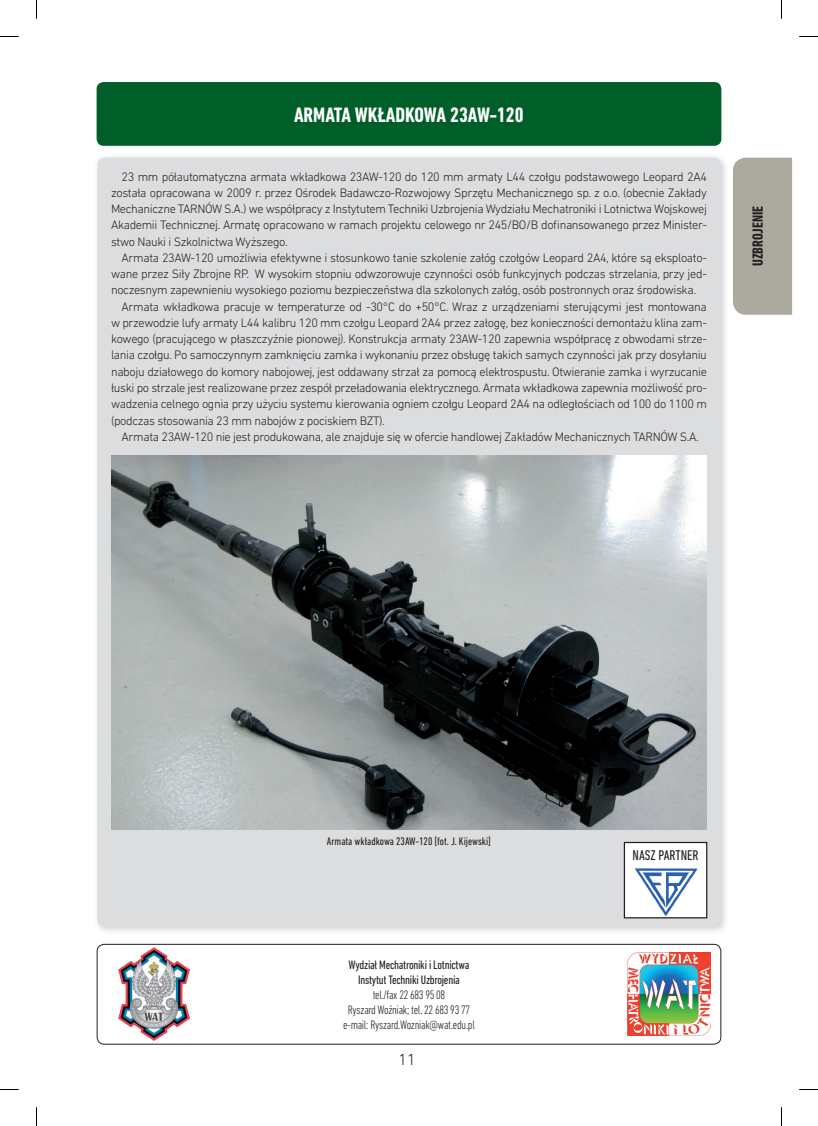
<style>
.page{position:relative;width:818px;height:1126px;background:#fff}
.page>*{position:absolute;margin:0;border:0;box-sizing:border-box;transform-origin:0 0}
._01_tytul_glowny{font:700 condensed 21.25px "DIN Next LT Pro";color:#fff}
.t1{font:300 16.25px "DIN Next LT Pro";color:#231f20}
.t2{font:700 condensed 15px "DIN Next LT Pro";color:#231f20}
.lead{font:condensed 14.38px "DIN Next LT Pro";color:#231f20}
.TXT{font:300 12.5px/16.2px "DIN Next LT Pro";letter-spacing:-.03em;color:#231f20;text-align:justify}
.t3{font:300 condensed 12.5px/15px "DIN Next LT Pro";letter-spacing:-.02em;color:#231f20;text-align:center}
.foto_center{font:condensed 11.25px "DIN Next LT Pro";color:#231f20}
.s1{font-weight:400}
</style>
<div class="page">
<div style="left:93px;top:153px;width:636px;height:782px;background:#231f20;opacity:.21"></div>
<div style="left:97px;top:158px;width:623px;height:768px;background:#dcdddf;border-radius:7px"></div>
<div style="left:97px;top:943px;width:623px;height:101px;border:1px solid #231f20;border-radius:7px"></div>
<img style="left:118px;top:947px;width:72px;height:93px">
<div style="left:733px;top:158px;width:58px;height:157px;background:#acaa9e"></div>
<div style="left:96px;top:82px;width:625px;height:64px;background:#005f29;border-radius:7px"></div>
<img style="left:627px;top:952px;width:82px;height:82px">
<img style="left:111px;top:455px;width:595px;height:374px">
<div style="left:624px;top:842px;width:82px;height:75px;background:#fff"></div>
<img style="left:635px;top:868px;width:63px;height:48px">
<div style="left:623px;top:841px;width:84px;height:77px;border:1px solid #231f20"></div>
<svg style="left:0;top:36px;width:19px;height:1px"></svg>
<svg style="left:799px;top:36px;width:18px;height:1px"></svg>
<svg style="left:0;top:1089px;width:19px;height:1px"></svg>
<svg style="left:799px;top:1089px;width:18px;height:1px"></svg>
<svg style="left:36px;top:0;width:1px;height:19px"></svg>
<svg style="left:36px;top:1107px;width:1px;height:18px"></svg>
<p class="_01_tytul_glowny" style="left:294px;top:103px;width:231px">ARMATA WKŁADKOWA 23AW-120</p>
<p class="TXT" style="left:111px;top:168px;width:597px;text-indent:11px">23 mm półautomatyczna armata wkładkowa 23AW-120 do 120 mm armaty L44 czołgu podstawowego Leopard 2A4 została opracowana w 2009 r. przez Ośrodek Badawczo-Rozwojowy Sprzętu Mechanicznego sp. z o.o. (obecnie Zakłady Mechaniczne TARNÓW S.A.) we współpracy z Instytutem Techniki Uzbrojenia Wydziału Mechatroniki i Lotnictwa Wojskowej Akademii Technicznej. Armatę opracowano w ramach projektu celowego nr 245/BO/B dofinansowanego przez Minister&shy;stwo Nauki i Szkolnictwa Wyższego.</p>
<p class="TXT" style="left:111px;top:249px;width:597px;text-indent:11px">Armata 23AW-120 umożliwia efektywne i stosunkowo tanie szkolenie załóg czołgów Leopard 2A4, które są eksploato&shy;wane przez Siły Zbrojne RP. W wysokim stopniu odwzorowuje czynności osób funkcyjnych podczas strzelania, przy jed&shy;noczesnym zapewnieniu wysokiego poziomu bezpieczeństwa dla szkolonych załóg, osób postronnych oraz środowiska.</p>
<p class="TXT" style="left:111px;top:298px;width:597px;text-indent:11px">Armata wkładkowa pracuje w temperaturze od -30°C do +50°C. Wraz z urządzeniami sterującymi jest montowana w przewodzie lufy armaty L44 kalibru 120 mm czołgu Leopard 2A4 przez załogę, bez konieczności demontażu klina zam&shy;kowego (pracującego w płaszczyźnie pionowej). Konstrukcja armaty 23AW-120 zapewnia współpracę z obwodami strze&shy;lania czołgu. Po samoczynnym zamknięciu zamka i wykonaniu przez obsługę takich samych czynności jak przy dosyłaniu naboju działowego do komory nabojowej, jest oddawany strzał za pomocą elektrospustu. Otwieranie zamka i wyrzucanie łuski po strzale jest realizowane przez zespół przeładowania elektrycznego. Armata wkładkowa zapewnia możliwość pro&shy;wadzenia celnego ognia przy użyciu systemu kierowania ogniem czołgu Leopard 2A4 na odległościach od 100 do 1100 m (podczas stosowania 23 mm nabojów z pociskiem BZT).</p>
<p class="TXT" style="left:122px;top:428px;width:578px">Armata 23AW-120 nie jest produkowana, ale znajduje się w ofercie handlowej Zakładów Mechanicznych TARNÓW S.A.</p>
<p class="t2" style="left:748px;top:266px;width:62px;rotate:-90deg">UZBROJENIE</p>
<p class="foto_center" style="left:327px;top:834px;width:165px">Armata wkładkowa 23AW-120 [fot. J. Kijewski]</p>
<p class="t3" style="left:343px;top:956px;width:133px"><span class="s1">Wydział Mechatroniki i Lotnictwa<br>Instytut Techniki Uzbrojenia<br></span>tel./fax 22 683 95 08<br>Ryszard Woźniak; tel. 22 683 93 77 e-mail: Ryszard.Wozniak@wat.edu.pl</p>
<h2 class="t1" style="left:398px;top:1050px;width:19px">11</h2>
<p class="lead" style="left:632px;top:846px;width:67px">NASZ PARTNER</p>
</div>
